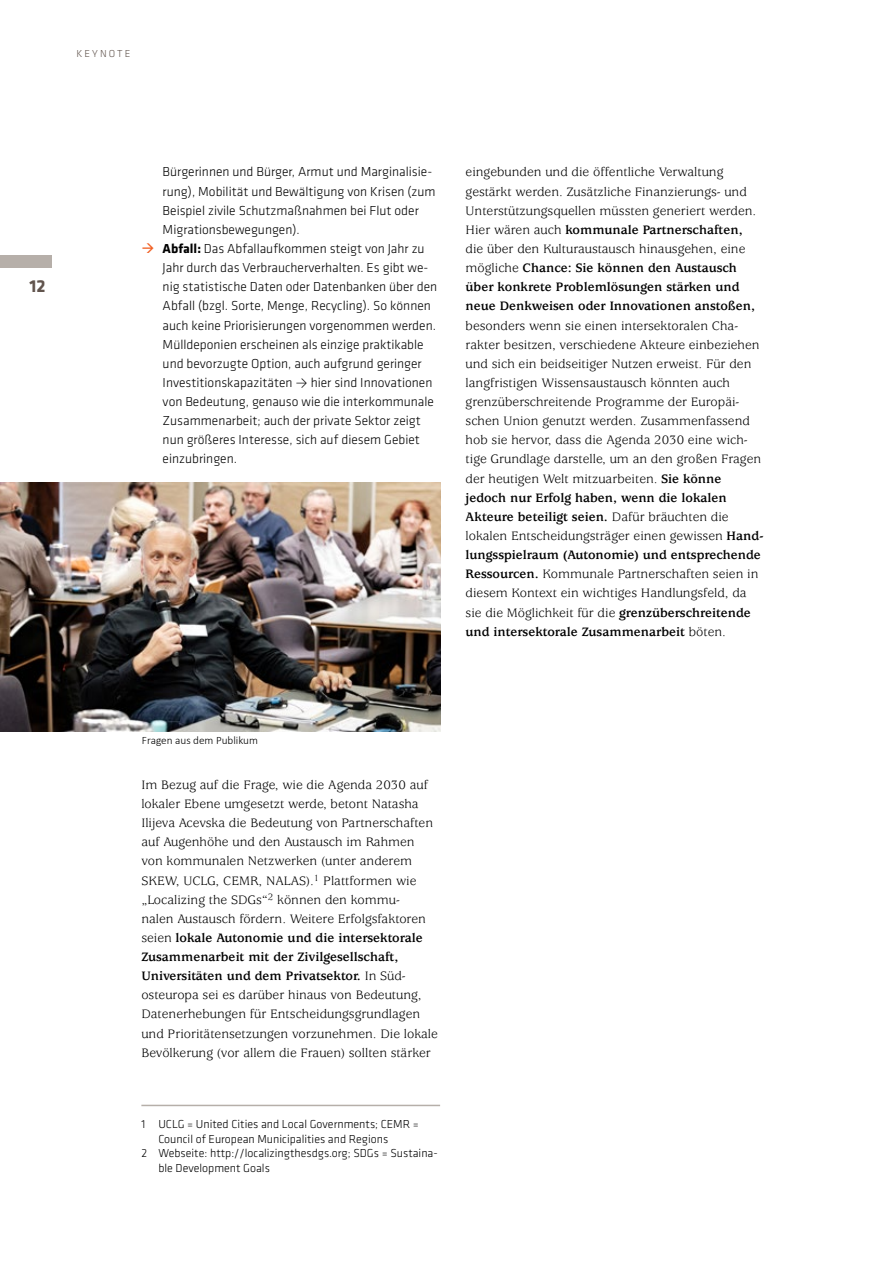
<style>
.page{position:relative;width:893px;height:1263px;background:#fff}
.page>*{position:absolute;margin:0;border:0;box-sizing:border-box;transform-origin:0 0}
.t1{font:700 18px "Klavika Basic";color:#61544d}
.Normal_mit{font:13.5px/19.2px "Usherwood Std";color:#000}
.t2{font:300 13.5px/19.2px "Klavika Basic";color:#000}
.t3{font:300 12px/14.4px "Klavika Basic";color:#000}
.t4{font:300 11.25px "Calibri";color:#000}
.t5{font:300 10.5px "Klavika Basic";letter-spacing:.2em;color:#61544d}
.s1{font-weight:700}
.s2{font-family:"Calibri"}
</style>
<div class="page">
<div style="left:0;top:255px;width:51px;height:13px;background:#b6afa9"></div>
<img style="left:0;top:483px;width:441px;height:248px">
<hr style="left:141px;top:1105px;width:299px;height:1px;background:#b6afa9">
<p class="t5" style="left:77px;top:47px;width:55px">KEYNOTE</p>
<h1 class="t1" style="left:29px;top:273px;width:18px">12</h1>
<p class="t2" style="left:163px;top:162px;width:274px">Bürgerinnen und Bürger, Armut und Marginalisie&shy;rung), Mobilität und Bewältigung von Krisen (zum Beispiel zivile Schutzmaßnahmen bei Flut oder Migrationsbewegungen).</p>
<p class="t2" style="left:163px;top:239px;width:276px"><span class="s1">Abfall:</span> Das Abfallaufkommen steigt von Jahr zu Jahr durch das Verbraucherverhalten. Es gibt we&shy;nig statistische Daten oder Datenbanken über den Abfall (bzgl. Sorte, Menge, Recycling). So können auch keine Priorisierungen vorgenommen werden.<br>Mülldeponien erscheinen als einzige praktikable und bevorzugte Option, auch aufgrund geringer Investitionskapazitäten <span class="s2">→</span> hier sind Innovationen von Bedeutung, genauso wie die interkommunale Zusammenarbeit; auch der private Sektor zeigt nun größeres Interesse, sich auf diesem Gebiet einzubringen.</p>
<p class="Normal_mit" style="left:466px;top:163px;width:300px">eingebunden und die öffentliche Verwaltung gestärkt werden. Zusätzliche Finanzierungs- und Unterstützungsquellen müssten generiert werden.<br>Hier wären auch <span class="s1">kommunale Partnerschaften,<br></span>die über den Kulturaustausch hinausgehen, eine mögliche <span class="s1">Chance: Sie können den Austausch über konkrete Problemlösungen stärken und neue Denkweisen oder Innovationen anstoßen, </span>besonders wenn sie einen intersektoralen Cha&shy;rakter besitzen, verschiedene Akteure einbeziehen und sich ein beidseitiger Nutzen erweist. Für den langfristigen Wissensaustausch könnten auch grenzüberschreitende Programme der Europäi&shy;schen Union genutzt werden. Zusammenfassend hob sie hervor, dass die Agenda 2030 eine wich&shy;tige Grundlage darstelle, um an den großen Fragen der heutigen Welt mitzuarbeiten. <span class="s1">Sie könne jedoch nur Erfolg haben, wenn die lokalen Akteure beteiligt seien.</span> Dafür bräuchten die lokalen Entscheidungsträger einen gewissen <span class="s1">Hand&shy;lungsspielraum (Autonomie) und entsprechende Ressourcen.</span> Kommunale Partnerschaften seien in diesem Kontext ein wichtiges Handlungsfeld, da sie die Möglichkeit für die <span class="s1">grenzüberschreitende und intersektorale Zusammenarbeit</span> böten.</p>
<p class="t4" style="left:142px;top:734px;width:117px">Fragen aus dem Publikum</p>
<p class="Normal_mit" style="left:141px;top:775px;width:298px">Im Bezug auf die Frage, wie die Agenda 2030 auf lokaler Ebene umgesetzt werde, betont Natasha Ilijeva Acevska die Bedeutung von Partnerschaften auf Augenhöhe und den Austausch im Rahmen von kommunalen Netzwerken (unter anderem SKEW, UCLG, CEMR, NALAS).<sup>1</sup> Plattformen wie „Localizing the SDGs“<sup>2</sup> können den kommu-<br>nalen Austausch fördern. Weitere Erfolgsfaktoren seien <span class="s1">lokale Autonomie und die intersektorale Zusammenarbeit mit der Zivilgesellschaft, Universitäten und dem Privatsektor.</span> In Süd&shy;osteuropa sei es darüber hinaus von Bedeutung, Datenerhebungen für Entscheidungsgrundlagen und Prioritätensetzungen vorzunehmen. Die lokale Bevölkerung (vor allem die Frauen) sollten stärker</p>
<p class="t3" style="left:158px;top:1117px;width:262px;text-indent:-17px">1 UCLG = United Cities and Local Governments; CEMR =<br>Council of European Municipalities and Regions</p>
<p class="t3" style="left:158px;top:1146px;width:281px;text-indent:-17px">2 Webseite: http://localizingthesdgs.org; SDGs = Sustaina&shy;ble Development Goals</p>
</div>
